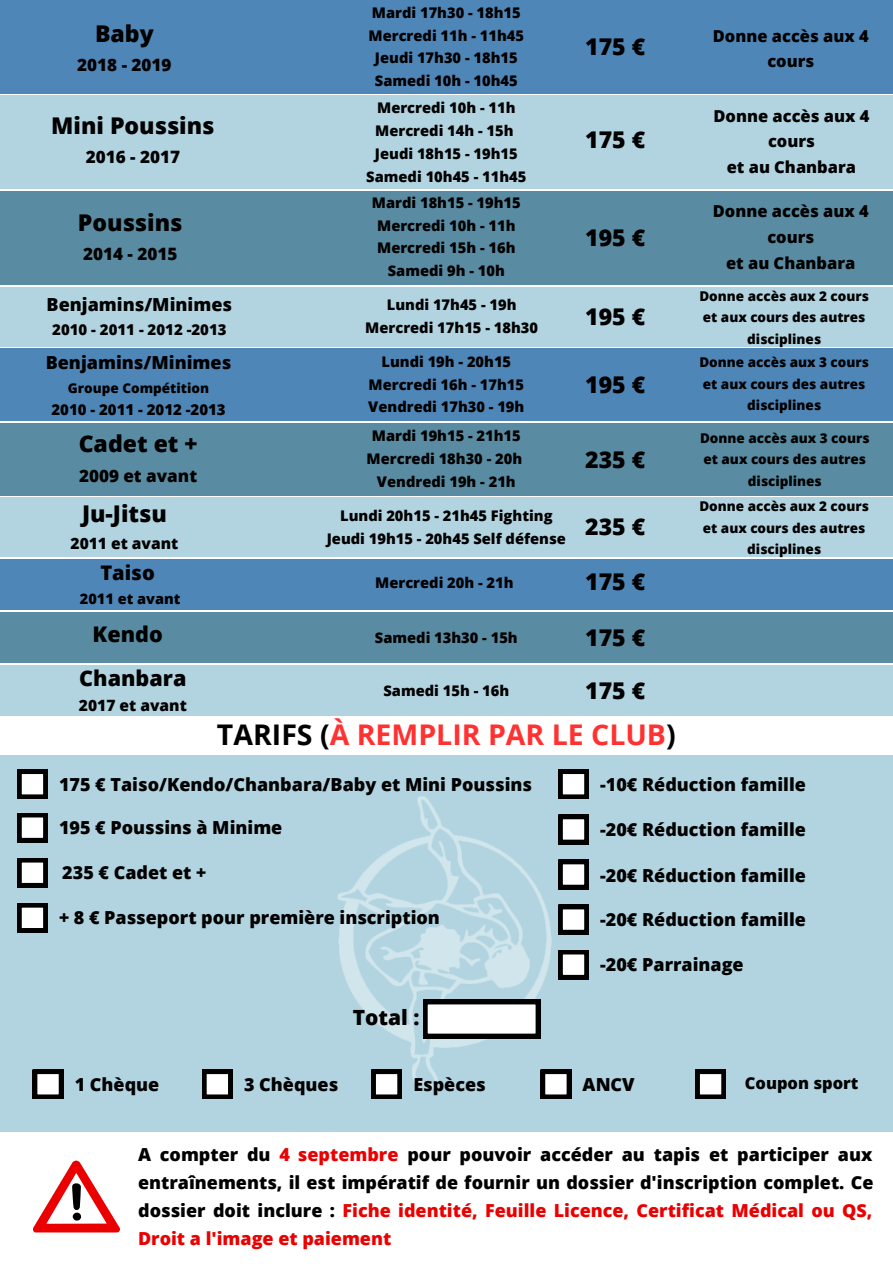
<style>
.page{position:relative;width:893px;height:1264px;background:#fff}
.page>*{position:absolute;margin:0;border:0;box-sizing:border-box;transform-origin:0 0}
.t1{font:700 28.5px "Open Sans";color:#ff3131}
.t2{font:800 23.1px "Open Sans";color:#000}
.t3{font:800 21.6px "Open Sans";color:#000}
.t4{font:800 21px "Open Sans";color:#000}
.t5{font:800 20.1px "Open Sans";color:#000}
.t6{font:800 18px/28px "Open Sans";color:#000;text-align:justify}
.t7{font:800 17.1px "Open Sans";color:#000}
.t8{font:800 16.5px/25.8px "Open Sans";color:#000;text-align:center}
.t9{font:800 15.6px "Open Sans";color:#000}
.t10{font:800 15px "Open Sans";color:#000}
.t11{font:800 14.7px "Open Sans";color:#000}
.t12{font:800 14.55px "Open Sans";color:#000}
.t13{font:800 13.5px/21.3px "Open Sans";color:#000;text-align:center}
.s1{color:#000}
.s2{color:#ea0000}
</style>
<div class="page">
<div style="left:0;top:0;width:892px;height:93px;background:#4f86b8"></div>
<div style="left:0;top:96px;width:892px;height:93px;background:#b1d4e0"></div>
<div style="left:0;top:754px;width:892px;height:377px;background:#b1d4e0"></div>
<img style="left:337px;top:785px;width:252px;height:313px">
<svg style="left:17px;top:813px;width:31px;height:29px"></svg>
<svg style="left:17px;top:858px;width:31px;height:29px"></svg>
<svg style="left:17px;top:903px;width:31px;height:29px"></svg>
<div style="left:558px;top:769px;width:30px;height:30px;background:#000"></div>
<svg style="left:562px;top:774px;width:23px;height:21px"></svg>
<svg style="left:558px;top:814px;width:30px;height:30px"></svg>
<svg style="left:558px;top:859px;width:30px;height:30px"></svg>
<svg style="left:558px;top:905px;width:30px;height:29px"></svg>
<svg style="left:558px;top:950px;width:30px;height:29px"></svg>
<svg style="left:423px;top:999px;width:117px;height:39px;background:#afafaf"></svg>
<div style="left:33px;top:1069px;width:30px;height:30px;background:#000"></div>
<svg style="left:37px;top:1074px;width:22px;height:21px"></svg>
<div style="left:202px;top:1069px;width:30px;height:30px;background:#000"></div>
<svg style="left:206px;top:1074px;width:22px;height:21px"></svg>
<div style="left:371px;top:1069px;width:31px;height:30px;background:#000"></div>
<svg style="left:371px;top:1069px;width:27px;height:26px"></svg>
<div style="left:540px;top:1069px;width:31px;height:30px;background:#000"></div>
<svg style="left:540px;top:1069px;width:27px;height:26px"></svg>
<div style="left:695px;top:1069px;width:30px;height:30px;background:#000"></div>
<svg style="left:695px;top:1069px;width:27px;height:26px"></svg>
<svg style="left:33px;top:1160px;width:87px;height:72px"></svg>
<div style="left:0;top:191px;width:892px;height:94px;background:#598ca2"></div>
<div style="left:0;top:287px;width:892px;height:59px;background:#b1d4e0"></div>
<div style="left:0;top:348px;width:892px;height:73px;background:#4f86b8"></div>
<div style="left:0;top:423px;width:892px;height:72px;background:#598ca2"></div>
<div style="left:0;top:559px;width:892px;height:50px;background:#4f86b8"></div>
<div style="left:0;top:497px;width:892px;height:60px;background:#b1d4e0"></div>
<div style="left:0;top:612px;width:892px;height:50px;background:#598ca2"></div>
<div style="left:0;top:665px;width:892px;height:51px;background:#b1d4e0"></div>
<div style="left:17px;top:769px;width:31px;height:30px;background:#000"></div>
<svg style="left:21px;top:774px;width:23px;height:21px"></svg>
<p class="t2" style="left:95px;top:17px;width:60px">Baby</p>
<p class="t7" style="left:77px;top:52px;width:96px">2018 - 2019</p>
<p class="t2" style="left:51px;top:109px;width:165px">Mini Poussins</p>
<p class="t7" style="left:86px;top:144px;width:96px">2016 - 2017</p>
<p class="t2" style="left:78px;top:206px;width:106px">Poussins</p>
<p class="t7" style="left:83px;top:242px;width:96px">2014 - 2015</p>
<p class="t6" style="left:47px;top:290px;width:187px">Benjamins/Minimes</p>
<p class="t10" style="left:52px;top:319px;width:176px">2010 - 2011 - 2012 -2013</p>
<p class="t6" style="left:46px;top:348px;width:187px">Benjamins/Minimes</p>
<p class="t13" style="left:68px;top:377px;width:143px">Groupe Compétition</p>
<p class="t10" style="left:51px;top:399px;width:176px">2010 - 2011 - 2012 -2013</p>
<p class="t2" style="left:79px;top:427px;width:120px">Cadet et +</p>
<p class="t7" style="left:79px;top:463px;width:120px">2009 et avant</p>
<p class="t2" style="left:82px;top:497px;width:86px">Ju-Jitsu</p>
<p class="t9" style="left:71px;top:532px;width:109px">2011 et avant</p>
<p class="t5" style="left:100px;top:558px;width:56px">Taiso</p>
<p class="t12" style="left:80px;top:588px;width:102px">2011 et avant</p>
<p class="t11" style="left:372px;top:2px;width:150px">Mardi 17h30 - 18h15</p>
<p class="t11" style="left:368px;top:25px;width:157px">Mercredi 11h - 11h45</p>
<p class="t11" style="left:375px;top:48px;width:144px">Jeudi 17h30 - 18h15</p>
<p class="t11" style="left:375px;top:70px;width:144px">Samedi 10h - 10h45</p>
<p class="t11" style="left:377px;top:98px;width:140px">Mercredi 10h - 11h</p>
<p class="t11" style="left:375px;top:120px;width:140px">Mercredi 14h - 15h</p>
<p class="t11" style="left:375px;top:143px;width:144px">Jeudi 18h15 - 19h15</p>
<p class="t11" style="left:366px;top:166px;width:162px">Samedi 10h45 - 11h45</p>
<p class="t11" style="left:372px;top:192px;width:150px">Mardi 18h15 - 19h15</p>
<p class="t11" style="left:377px;top:215px;width:140px">Mercredi 10h - 11h</p>
<p class="t11" style="left:377px;top:238px;width:140px">Mercredi 15h - 16h</p>
<p class="t11" style="left:388px;top:260px;width:119px">Samedi 9h - 10h</p>
<p class="t11" style="left:387px;top:294px;width:131px">Lundi 17h45 - 19h</p>
<p class="t11" style="left:365px;top:317px;width:174px">Mercredi 17h15 - 18h30</p>
<p class="t11" style="left:381px;top:351px;width:131px">Lundi 19h - 20h15</p>
<p class="t11" style="left:368px;top:374px;width:157px">Mercredi 16h - 17h15</p>
<p class="t11" style="left:368px;top:396px;width:157px">Vendredi 17h30 - 19h</p>
<p class="t11" style="left:372px;top:425px;width:150px">Mardi 19h15 - 21h15</p>
<p class="t11" style="left:366px;top:448px;width:157px">Mercredi 18h30 - 20h</p>
<p class="t11" style="left:377px;top:471px;width:140px">Vendredi 19h - 21h</p>
<p class="t11" style="left:340px;top:505px;width:214px">Lundi 20h15 - 21h45 Fighting</p>
<p class="t11" style="left:327px;top:528px;width:241px">Jeudi 19h15 - 20h45 Self défense</p>
<p class="t11" style="left:375px;top:572px;width:140px">Mercredi 20h - 21h</p>
<p class="t2" style="left:585px;top:31px;width:62px">175 €</p>
<p class="t2" style="left:585px;top:124px;width:62px">175 €</p>
<p class="t2" style="left:585px;top:221px;width:62px">195 €</p>
<p class="t2" style="left:585px;top:300px;width:62px">195 €</p>
<p class="t2" style="left:585px;top:368px;width:62px">195 €</p>
<p class="t2" style="left:585px;top:443px;width:62px">235 €</p>
<p class="t2" style="left:585px;top:510px;width:62px">235 €</p>
<p class="t2" style="left:585px;top:565px;width:62px">175 €</p>
<p class="t3" style="left:93px;top:618px;width:72px">Kendo</p>
<p class="t11" style="left:375px;top:627px;width:144px">Samedi 13h30 - 15h</p>
<p class="t2" style="left:585px;top:621px;width:62px">175 €</p>
<p class="t3" style="left:79px;top:662px;width:109px">Chanbara</p>
<p class="t9" style="left:79px;top:694px;width:109px">2017 et avant</p>
<p class="t11" style="left:383px;top:680px;width:127px">Samedi 15h - 16h</p>
<p class="t2" style="left:585px;top:674px;width:62px">175 €</p>
<p class="t1" style="left:217px;top:714px;width:460px"><span class="s1">TARIFS (</span>À REMPLIR PAR LE CLUB<span class="s1">)</span></p>
<p class="t8" style="left:712px;top:22px;width:157px">Donne accès aux 4 cours</p>
<p class="t8" style="left:713px;top:102px;width:157px">Donne accès aux 4 cours</p>
<p class="t8" style="left:726px;top:154px;width:131px">et au Chanbara</p>
<p class="t8" style="left:712px;top:198px;width:157px">Donne accès aux 4 cours</p>
<p class="t8" style="left:726px;top:250px;width:131px">et au Chanbara</p>
<p class="t13" style="left:699px;top:285px;width:171px">Donne accès aux 2 cours</p>
<p class="t13" style="left:702px;top:306px;width:164px">et aux cours des autres disciplines</p>
<p class="t13" style="left:699px;top:351px;width:171px">Donne accès aux 3 cours</p>
<p class="t13" style="left:702px;top:373px;width:164px">et aux cours des autres disciplines</p>
<p class="t13" style="left:700px;top:427px;width:171px">Donne accès aux 3 cours</p>
<p class="t13" style="left:703px;top:448px;width:164px">et aux cours des autres disciplines</p>
<p class="t13" style="left:699px;top:495px;width:171px">Donne accès aux 2 cours</p>
<p class="t13" style="left:702px;top:516px;width:164px">et aux cours des autres disciplines</p>
<p class="t6" style="left:59px;top:770px;width:474px">175 € Taiso/Kendo/Chanbara/Baby et Mini Poussins</p>
<p class="t6" style="left:59px;top:813px;width:225px">195 € Poussins à Minime</p>
<p class="t6" style="left:62px;top:858px;width:145px">235 € Cadet et +</p>
<p class="t6" style="left:59px;top:903px;width:382px">+ 8 € Passeport pour première inscription</p>
<p class="t4" style="left:353px;top:1002px;width:68px">Total :</p>
<p class="t6" style="left:600px;top:769px;width:207px">-10€ Réduction famille</p>
<p class="t6" style="left:600px;top:815px;width:207px">-20€ Réduction famille</p>
<p class="t6" style="left:600px;top:860px;width:207px">-20€ Réduction famille</p>
<p class="t6" style="left:600px;top:905px;width:207px">-20€ Réduction famille</p>
<p class="t6" style="left:600px;top:950px;width:145px">-20€ Parrainage</p>
<p class="t6" style="left:75px;top:1069px;width:86px">1 Chèque</p>
<p class="t6" style="left:244px;top:1069px;width:96px">3 Chèques</p>
<p class="t6" style="left:413px;top:1069px;width:74px">Espèces</p>
<p class="t6" style="left:582px;top:1069px;width:54px">ANCV</p>
<p class="t8" style="left:744px;top:1069px;width:115px">Coupon sport</p>
<p class="t6" style="left:138px;top:1139px;width:736px">A compter du <span class="s2">4 septembre</span> pour pouvoir accéder au tapis et participer aux entraînements, il est impératif de fournir un dossier d'inscription complet. Ce dossier doit inclure : <span class="s2">Fiche identité, Feuille Licence, Certificat Médical ou QS, Droit a l'image et paiement</span></p>
</div>
